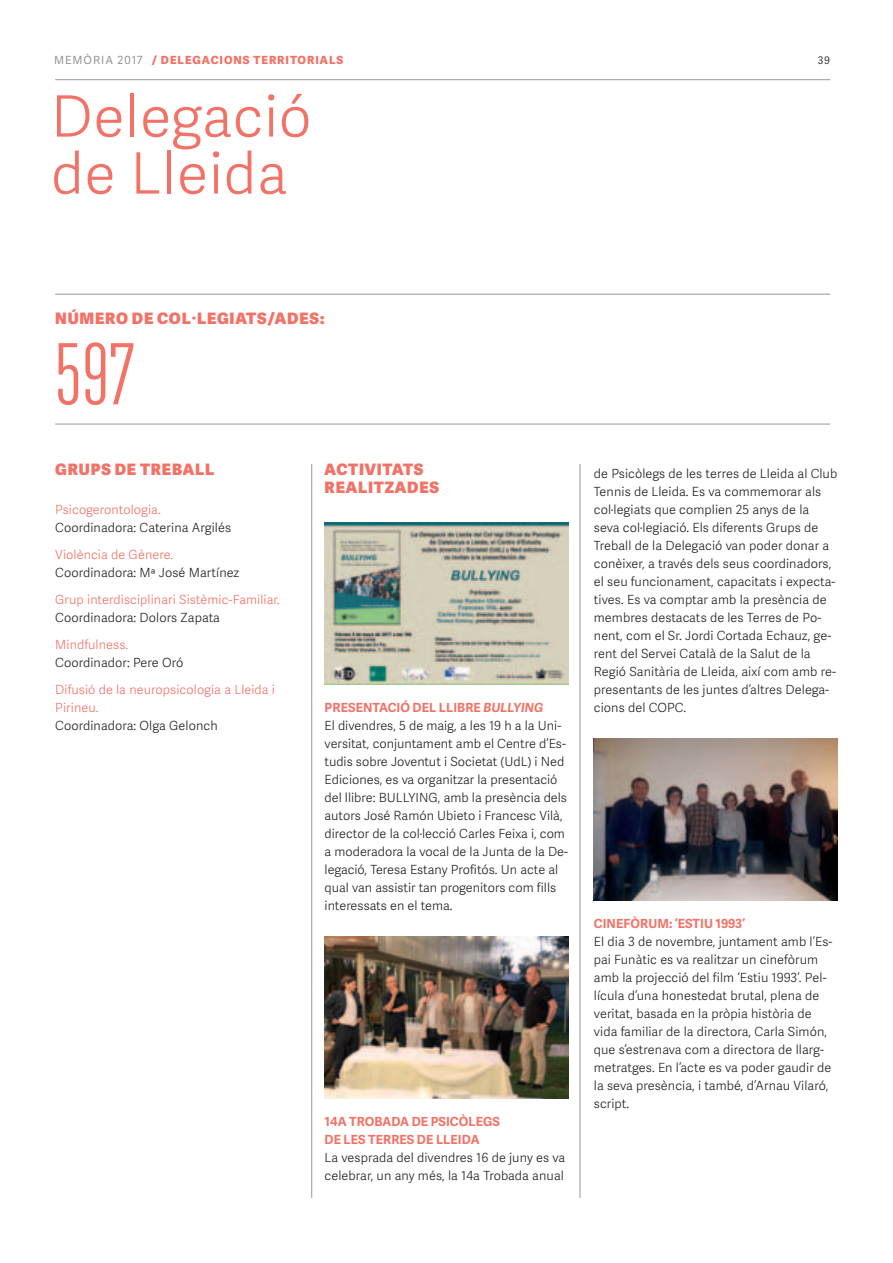
<style>
.page{position:relative;width:893px;height:1263px;background:#fff}
.page>*{position:absolute;margin:0;border:0;box-sizing:border-box;transform-origin:0 0}
.t1{font:500 84px "Karnak Pro Obelisk";color:#f27267}
.t2{font:300 57px/57px "Adelle Sans";letter-spacing:.015em;color:#f27267}
.t3{font:800 15.75px "Adelle Sans";letter-spacing:.05em;color:#f27267}
.t4{font:300 12.6px/18px "Adelle Sans";letter-spacing:.01em;color:#231f20}
.t5{font:300 12.6px/18px "Adelle Sans";letter-spacing:.01em;color:#f27267}
.t6{font:700 12.6px "Adelle Sans";letter-spacing:.005em;color:#f27267}
.t7{font:800 11.25px "Adelle Sans";letter-spacing:.085em;color:#f27267}
.t8{font:11.25px "Adelle Sans";letter-spacing:.09em;color:#939598}
.t9{font:10.5px "Adelle Sans";color:#3e3e3f}
.s1{font-weight:700;color:#f27267}
.s2{font-weight:700;font-style:italic;color:#f27267}
</style>
<div class="page">
<hr style="left:55px;top:79px;width:775px;height:1px;background:#939598">
<hr style="left:311px;top:464px;width:1px;height:734px;background:#939598">
<hr style="left:580px;top:464px;width:1px;height:734px;background:#939598">
<hr style="left:55px;top:424px;width:775px;height:1px;background:#939598">
<hr style="left:55px;top:294px;width:775px;height:1px;background:#939598">
<img style="left:325px;top:523px;width:243px;height:162px">
<img style="left:325px;top:937px;width:243px;height:162px">
<img style="left:594px;top:739px;width:244px;height:162px">
<p class="t8" style="left:54px;top:52px;width:10px">MEM</p>
<p class="t8" style="left:84px;top:52px;width:61px">ÒRIA 2017</p>
<p class="t9" style="left:818px;top:53px;width:14px">39</p>
<h2 class="t2" style="left:51px;top:86px;width:262px">Delegació de Lleida</h2>
<p class="t7" style="left:152px;top:51px;width:193px">/ DELEGACIONS TERRITORIALS</p>
<p class="t3" style="left:55px;top:306px;width:271px">NÚMERO DE COL·LEGIATS/ADES:</p>
<h1 class="t1" style="left:55px;top:326px;width:81px">597</h1>
<p class="t3" style="left:55px;top:457px;width:140px">GRUPS DE TREBALL</p>
<p class="t5" style="left:55px;top:500px;width:107px">Psicogerontologia.</p>
<p class="t4" style="left:55px;top:518px;width:177px">Coordinadora: Caterina Argilés</p>
<p class="t5" style="left:55px;top:545px;width:119px">Violència de Gènere.</p>
<p class="t4" style="left:55px;top:563px;width:185px">Coordinadora: Mª José Martínez</p>
<p class="t5" style="left:55px;top:590px;width:226px">Grup interdisciplinari Sistèmic-Familiar.</p>
<p class="t4" style="left:55px;top:608px;width:166px">Coordinadora: Dolors Zapata</p>
<p class="t5" style="left:55px;top:635px;width:75px">Mindfulness.</p>
<p class="t4" style="left:55px;top:653px;width:130px">Coordinador: Pere Oró</p>
<p class="t5" style="left:55px;top:680px;width:221px">Difusió de la neuropsicologia a Lleida i<br>Pirineu.</p>
<p class="t4" style="left:55px;top:716px;width:164px">Coordinadora: Olga Gelonch</p>
<p class="t3" style="left:325px;top:457px;width:11px">ACTIVITAT</p>
<p class="t3" style="left:414px;top:457px;width:11px">S</p>
<p class="t3" style="left:325px;top:475px;width:32px">REALIT</p>
<p class="t3" style="left:385px;top:475px;width:56px">ZAD ES</p>
<p class="t4" style="left:325px;top:698px;width:245px;text-indent:72px"><span class="s1">IÓ DEL LLIBRE</span> <span class="s2">Bullying<br></span>El divendres, 5 de maig, a les 19 h a la Uni&shy;versitat, conjuntament amb el Centre d’Es&shy;tudis sobre Joventut i Societat (UdL) i Ned Ediciones, es va organitzar la presentació del llibre: BULLYING, amb la presència dels autors José Ramón Ubieto i Francesc Vilà, director de la col·lecció Carles Feixa i, com a moderadora la vocal de la Junta de la De&shy;legació, Teresa Estany Profitós. Un acte al qual van assistir tan progenitors com fills interessats en el tema.</p>
<p class="t6" style="left:325px;top:698px;width:41px">PRESENTAC</p>
<p class="t6" style="left:325px;top:1112px;width:68px">14A TROBADA</p>
<p class="t6" style="left:412px;top:1112px;width:90px">DE PSICÒLEGS</p>
<p class="t6" style="left:325px;top:1130px;width:53px">DE LES TERRE</p>
<p class="t6" style="left:407px;top:1130px;width:65px">S DE LLEIDA</p>
<p class="t4" style="left:325px;top:1148px;width:242px">La vesprada del divendres 16 de juny es va celebrar, un any més, la 14a Trobada anual</p>
<p class="t4" style="left:594px;top:464px;width:245px">de Psicòlegs de les terres de Lleida al Club Tennis de Lleida. Es va commemorar als col·legiats que complien 25 anys de la seva col·legiació. Els diferents Grups de Treball de la Delegació van poder donar a conèixer, a través dels seus coordinadors, el seu funcionament, capacitats i expecta&shy;tives. Es va comptar amb la presència de membres destacats de les Terres de Po&shy;nent, com el Sr. Jordi Cortada Echauz, ge&shy;rent del Servei Català de la Salut de la Regió Sanitària de Lleida, així com amb re&shy;presentants de les juntes d’altres Delega&shy;cions del COPC.</p>
<p class="t6" style="left:594px;top:914px;width:153px">CINEFÒRU M: ‘ESTIU 1993’</p>
<p class="t4" style="left:594px;top:932px;width:240px">El dia 3 de novembre, juntament amb l’Es&shy;pai Funàtic es va realitzar un cinefòrum amb la projecció del film ‘Estiu 1993’. Pel· lícula d’una honestedat brutal, plena de veritat, basada en la pròpia història de vida familiar de la directora, Carla Simón, que s’estrenava com a directora de llarg&shy;metratges. En l’acte es va poder gaudir de la seva presència, i també, d’Arnau Vilaró, script.</p>
</div>
